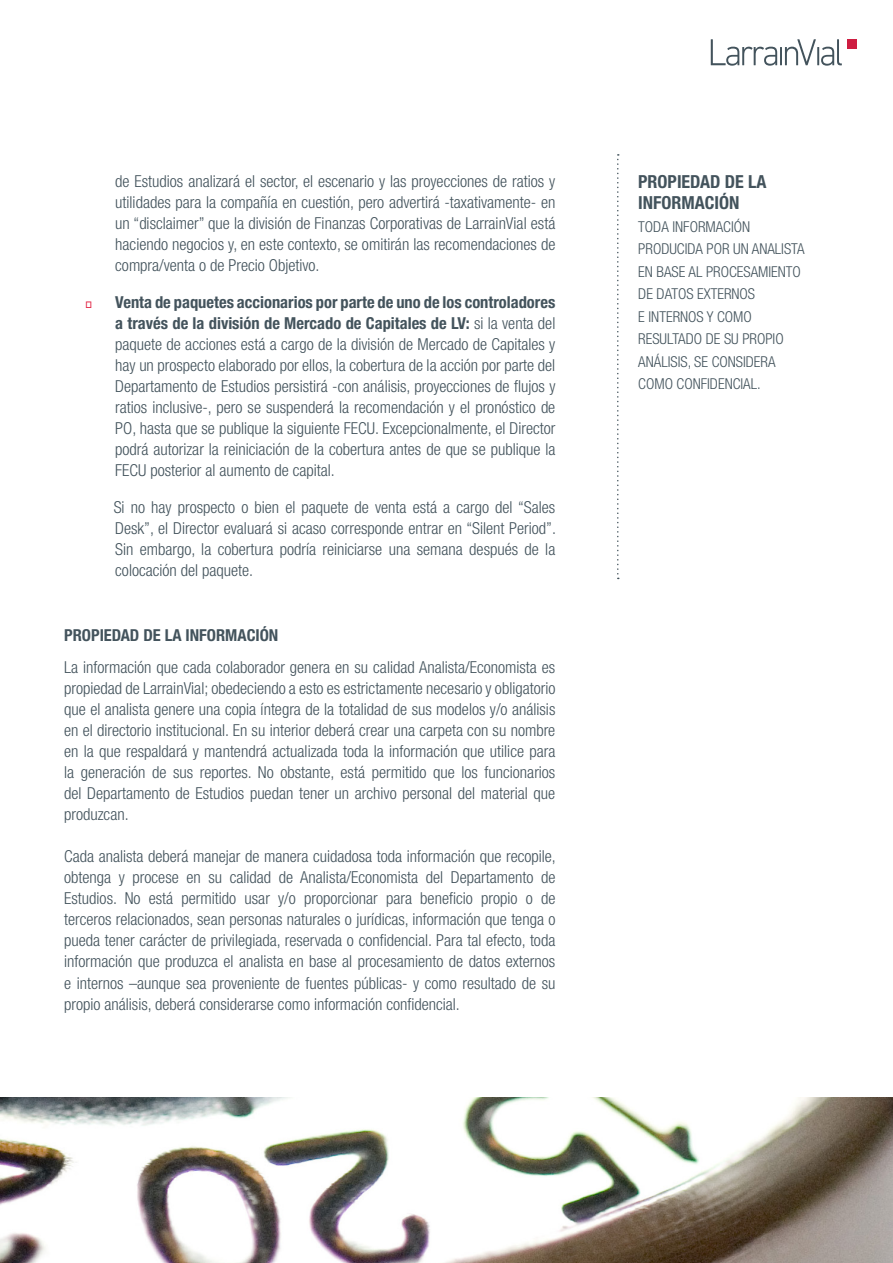
<style>
.page{position:relative;width:893px;height:1263px;background:#fff}
.page>*{position:absolute;margin:0;border:0;box-sizing:border-box;transform-origin:0 0}
.t1{font:700 condensed 18px/21px "Helvetica Neue LT Std";color:#43535c}
.t2{font:300 condensed 16.5px/21px "Helvetica Neue LT Std";color:#43535c;text-align:justify}
.t3{font:700 condensed 16.5px "Helvetica Neue LT Std";color:#43535c}
.t4{font:300 condensed 15px/22.5px "Helvetica Neue LT Std";color:#43535c}
.s1{font-weight:700}
</style>
<div class="page">
<img style="left:0;top:1098px;width:892px;height:165px">
<svg style="left:617px;top:154px;width:2px;height:425px"></svg>
<div style="left:847px;top:39px;width:10px;height:10px;background:#ce1d41"></div>
<svg style="left:711px;top:39px;width:131px;height:27px"></svg>
<p class="t2" style="left:115px;top:171px;width:442px">de Estudios analizará el sector, el escenario y las proyecciones de ratios y utilidades para la compañía en cuestión, pero advertirá -taxativamente- en un “disclaimer” que la división de Finanzas Corporativas de LarrainVial está haciendo negocios y, en este contexto, se omitirán las recomendaciones de compra/venta o de Precio Objetivo.</p>
<p class="t2" style="left:115px;top:292px;width:442px"><span class="s1">Venta de paquetes accionarios por parte de uno de los controladores a través de la división de Mercado de Capitales de LV:</span> si la venta del paquete de acciones está a cargo de la división de Mercado de Capitales y hay un prospecto elaborado por ellos, la cobertura de la acción por parte del Departamento de Estudios persistirá -con análisis, proyecciones de flujos y ratios inclusive-, pero se suspenderá la recomendación y el pronóstico de PO, hasta que se publique la siguiente FECU. Excepcionalmente, el Director podrá autorizar la reiniciación de la cobertura antes de que se publique la FECU posterior al aumento de capital.</p>
<p class="t2" style="left:114px;top:496px;width:444px">Si no hay prospecto o bien el paquete de venta está a cargo del “Sales Desk”, el Director evaluará si acaso corresponde entrar en “Silent Period”.<br>Sin embargo, la cobertura podría reiniciarse una semana después de la colocación del paquete.</p>
<p class="t3" style="left:64px;top:625px;width:216px">PROPIEDAD DE LA INFORMACIÓN</p>
<p class="t2" style="left:64px;top:657px;width:493px">La información que cada colaborador genera en su calidad Analista/Economista es propiedad de LarrainVial; obedeciendo a esto es estrictamente necesario y obligatorio que el analista genere una copia íntegra de la totalidad de sus modelos y/o análisis en el directorio institucional. En su interior deberá crear una carpeta con su nombre en la que respaldará y mantendrá actualizada toda la información que utilice para la generación de sus reportes. No obstante, está permitido que los funcionarios del Departamento de Estudios puedan tener un archivo personal del material que produzcan.</p>
<p class="t2" style="left:64px;top:846px;width:493px">Cada analista deberá manejar de manera cuidadosa toda información que recopile, obtenga y procese en su calidad de Analista/Economista del Departamento de Estudios. No está permitido usar y/o proporcionar para beneficio propio o de terceros relacionados, sean personas naturales o jurídicas, información que tenga o pueda tener carácter de privilegiada, reservada o confidencial. Para tal efecto, toda información que produzca el analista en base al procesamiento de datos externos e internos –aunque sea proveniente de fuentes públicas- y como resultado de su propio análisis, deberá considerarse como información confidencial.</p>
<p class="t1" style="left:638px;top:171px;width:130px">PROPIEDAD DE LA<br>INFORMACIÓN</p>
<p class="t4" style="left:638px;top:215px;width:168px">TODA INFORMACIÓN<br>PRODUCIDA POR UN ANALISTA<br>EN BASE AL PROCESAMIENTO<br>DE DATOS EXTERNOS<br>E INTERNOS Y COMO<br>RESULTADO DE SU PROPIO<br>ANÁLISIS, SE CONSIDERA<br>COMO CONFIDENCIAL.</p>
</div>
